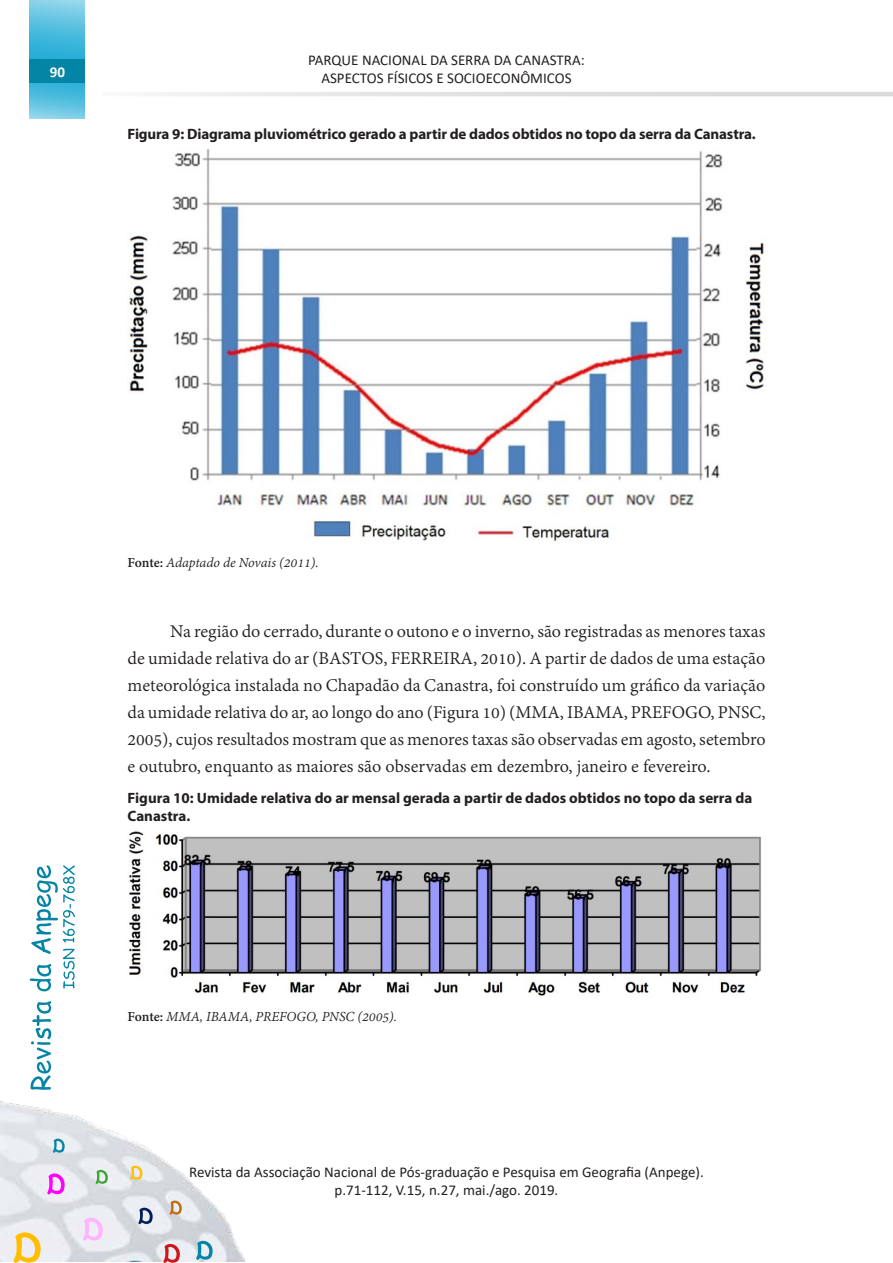
<style>
.page{position:relative;width:893px;height:1263px;background:#fff}
.page>*{position:absolute;margin:0;border:0;box-sizing:border-box;transform-origin:0 0}
.t1{font:19.5px/27px "Adobe Devanagari";color:#231f20;text-align:justify}
.t2{font:15px/18px "Calibri";color:#231f20;text-align:center}
.t3{font:700 15px/18px "Myriad Pro";letter-spacing:-.01em;color:#231f20}
.t4{font:italic 15px "Adobe Devanagari";color:#231f20}
.t5{font:700 15px "Calibri";color:#fff}
.s1{font-weight:700;font-style:normal}
</style>
<div class="page">
<svg style="left:30px;top:865px;width:45px;height:225px"></svg>
<img style="left:0;top:1101px;width:244px;height:160px">
<svg style="left:130px;top:1166px;width:12px;height:14px"></svg>
<svg style="left:14px;top:1232px;width:27px;height:31px"></svg>
<svg style="left:196px;top:1241px;width:17px;height:19px"></svg>
<svg style="left:170px;top:1200px;width:12px;height:15px"></svg>
<svg style="left:53px;top:1139px;width:12px;height:14px"></svg>
<svg style="left:47px;top:1173px;width:18px;height:21px"></svg>
<svg style="left:163px;top:1244px;width:17px;height:19px"></svg>
<svg style="left:96px;top:1170px;width:12px;height:14px"></svg>
<svg style="left:138px;top:1208px;width:15px;height:16px"></svg>
<svg style="left:83px;top:1218px;width:20px;height:22px"></svg>
<svg style="left:158px;top:92px;width:735px;height:4px;background:#e1e1e1"></svg>
<svg style="left:30px;top:0;width:55px;height:119px;background:#57bfdf"></svg>
<div style="left:30px;top:59px;width:55px;height:24px;background:#0585a5"></div>
<img style="left:129px;top:150px;width:635px;height:392px">
<img style="left:129px;top:832px;width:633px;height:166px">
<p class="t5" style="left:50px;top:61px;width:17px">90</p>
<p class="t2" style="left:308px;top:51px;width:278px">PARQUE NACIONAL DA SERRA DA CANASTRA:<br>ASPECTOS FÍSICOS E SOCIOECONÔMICOS</p>
<p class="t3" style="left:128px;top:124px;width:630px">Figura 9: Diagrama pluviométrico gerado a partir de dados obtidos no topo da serra da Canastra.</p>
<p class="t4" style="left:128px;top:555px;width:193px"><span class="s1">Fonte:</span> Adaptado de Novais (2011).</p>
<p class="t1" style="left:128px;top:619px;width:640px;text-indent:43px">Na região do cerrado, durante o outono e o inverno, são registradas as menores taxas de umidade relativa do ar (BASTOS, FERREIRA, 2010). A partir de dados de uma estação meteorológica instalada no Chapadão da Canastra, foi construído um gráfico da variação da umidade relativa do ar, ao longo do ano (Figura 10) (MMA, IBAMA, PREFOGO, PNSC, 2005), cujos resultados mostram que as menores taxas são observadas em agosto, setembro e outubro, enquanto as maiores são observadas em dezembro, janeiro e fevereiro.</p>
<p class="t3" style="left:128px;top:788px;width:626px">Figura 10: Umidade relativa do ar mensal gerada a partir de dados obtidos no topo da serra da<br>Canastra.</p>
<p class="t4" style="left:128px;top:1008px;width:271px"><span class="s1">Fonte:</span> MMA, IBAMA, PREFOGO, PNSC (2005).</p>
<p class="t2" style="left:189px;top:1163px;width:516px">Revista da Associação Nacional de Pós-graduação e Pesquisa em Geografia (Anpege). p.71-112, V.15, n.27, mai./ago. 2019.</p>
</div>
